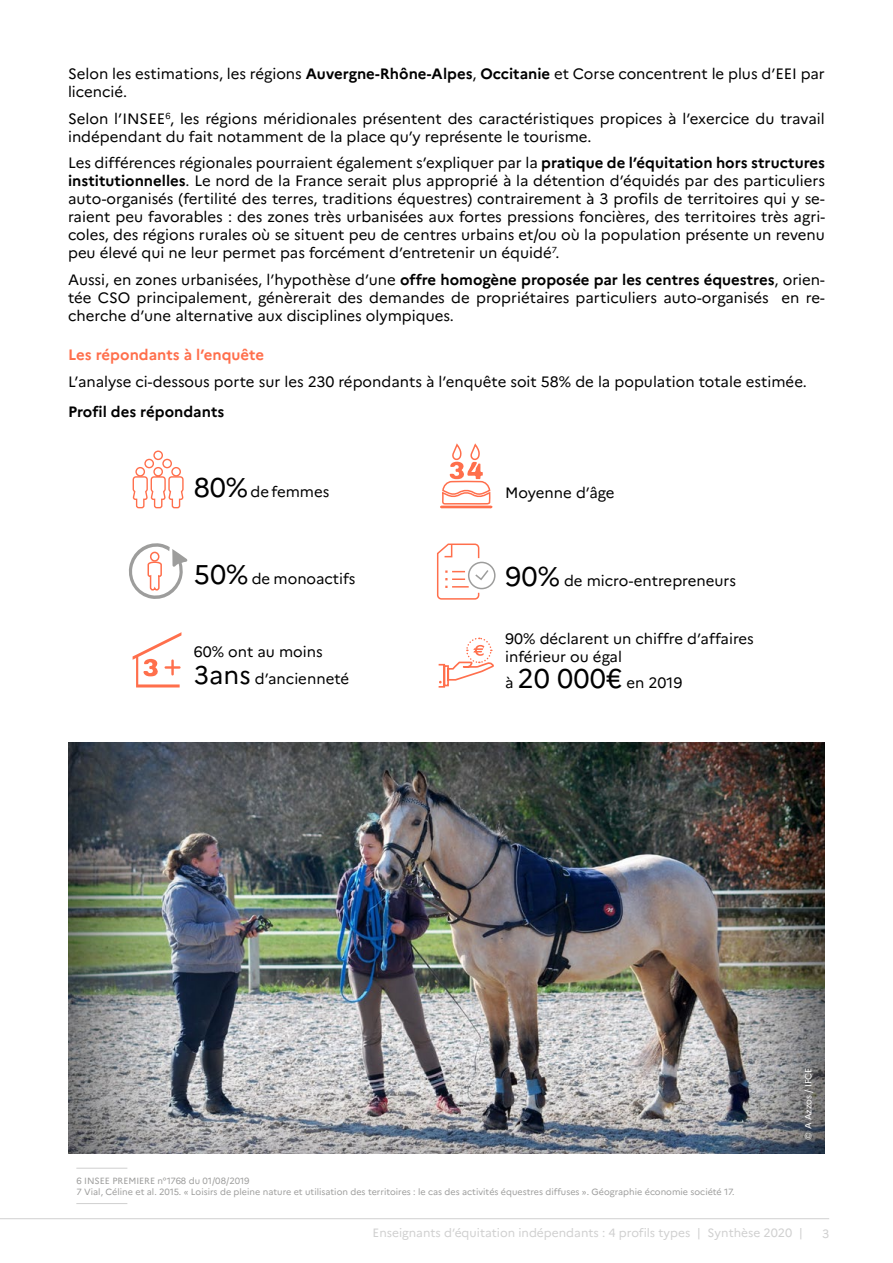
<style>
.page{position:relative;width:893px;height:1263px;background:#fff}
.page>*{position:absolute;margin:0;border:0;box-sizing:border-box;transform-origin:0 0}
.t1{font:15px/18px "Marianne";color:#000}
.t2{font:700 15px "Marianne";color:#ff6f4c}
.t3{font:700 15px "Marianne";color:#000}
.t4{font:12px "Marianne";color:#d0d0d0}
.t5{font:9px/10.8px "Marianne";color:#9d9d9c}
.t6{font:9px "Marianne";letter-spacing:-.005em;color:#fff}
.s1{font-weight:700}
.s2{font-size:27px}
.s3{font-size:25.5px}
.s4{font-weight:300}
</style>
<div class="page">
<hr style="left:0;top:1218px;width:829px;height:1px;background:#d0d0d0">
<img style="left:68px;top:742px;width:757px;height:411px">
<hr style="left:76px;top:1203px;width:51px;height:1px;background:#d0d0d0">
<hr style="left:76px;top:1168px;width:51px;height:1px;background:#d0d0d0">
<svg style="left:132px;top:450px;width:52px;height:59px"></svg>
<svg style="left:129px;top:543px;width:59px;height:56px"></svg>
<div style="left:151px;top:552px;width:8px;height:9px;background:#fff;border-radius:50%"></div>
<div style="left:150px;top:552px;width:9px;height:10px;border:2px solid #ff6f4c;border-radius:50%"></div>
<svg style="left:437px;top:443px;width:59px;height:157px"></svg>
<svg style="left:133px;top:632px;width:48px;height:55px"></svg>
<svg style="left:438px;top:637px;width:56px;height:51px"></svg>
<p class="t1" style="left:68px;top:65px;width:758px">Selon les estimations, les régions <span class="s1">Auvergne-Rhône-Alpes</span>, <span class="s1">Occitanie</span> et Corse concentrent le plus d’EEI par licencié.</p>
<p class="t1" style="left:68px;top:109px;width:758px">Selon l’INSEE<sup>6</sup>, les régions méridionales présentent des caractéristiques propices à l’exercice du travail indépendant du fait notamment de la place qu’y représente le tourisme.</p>
<p class="t1" style="left:68px;top:154px;width:758px;text-align:justify">Les différences régionales pourraient également s’expliquer par la <span class="s1">pratique de l’équitation hors structures institutionnelles</span>. Le nord de la France serait plus approprié à la détention d’équidés par des particuliers auto-organisés (fertilité des terres, traditions équestres) contrairement à 3 profils de territoires qui y se&shy;raient peu favorables : des zones très urbanisées aux fortes pressions foncières, des territoires très agri&shy;coles, des régions rurales où se situent peu de centres urbains et/ou où la population présente un revenu peu élevé qui ne leur permet pas forcément d’entretenir un équidé<sup>7</sup>.</p>
<p class="t1" style="left:68px;top:270px;width:758px;text-align:justify">Aussi, en zones urbanisées, l’hypothèse d’une <span class="s1">offre homogène proposée par les centres équestres</span>, orien&shy;tée CSO principalement, génèrerait des demandes de propriétaires particuliers auto-organisés en re&shy;cherche d’une alternative aux disciplines olympiques.</p>
<p class="t2" style="left:68px;top:346px;width:198px">Les répondants à l’enquête</p>
<p class="t1" style="left:68px;top:372px;width:740px">L’analyse ci-dessous porte sur les 230 répondants à l’enquête soit 58% de la population totale estimée.</p>
<p class="t3" style="left:68px;top:403px;width:158px">Profil des répondants</p>
<p class="t1" style="left:194px;top:482px;width:137px"><span class="s2">80%</span> de femmes</p>
<p class="t1" style="left:505px;top:483px;width:111px">Moyenne d’âge</p>
<p class="t1" style="left:194px;top:570px;width:163px"><span class="s2">50%</span> de monoactifs</p>
<p class="t1" style="left:505px;top:571px;width:232px"><span class="s2">90%</span> de micro-entrepreneurs</p>
<p class="t1" style="left:194px;top:638px;width:157px;line-height:27px">60% ont au moins<br><span class="s3">3ans</span> d’ancienneté</p>
<p class="t1" style="left:505px;top:630px;width:250px">90% déclarent un chiffre d’affaires inférieur ou égal</p>
<p class="t1" style="left:505px;top:673px;width:179px">à <span class="s2">20 000€</span> en 2019</p>
<p class="t5" style="left:76px;top:1175px;width:660px">6 INSEE PREMIERE n°1768 du 01/08/2019<br>7 Vial, Céline et al. 2015. « Loisirs de pleine nature et utilisation des territoires : le cas des activités équestres diffuses ». Géographie économie société 17.</p>
<p class="t6" style="left:803px;top:1139px;width:73px;rotate:-90deg"><span class="s4">©</span> A Azzos / IFCE</p>
<p class="t4" style="left:373px;top:1225px;width:432px">Enseignants d’équitation indépendants : 4 profils types | Synthèse 2020 |</p>
<p class="t4" style="left:822px;top:1226px;width:9px">3</p>
</div>
